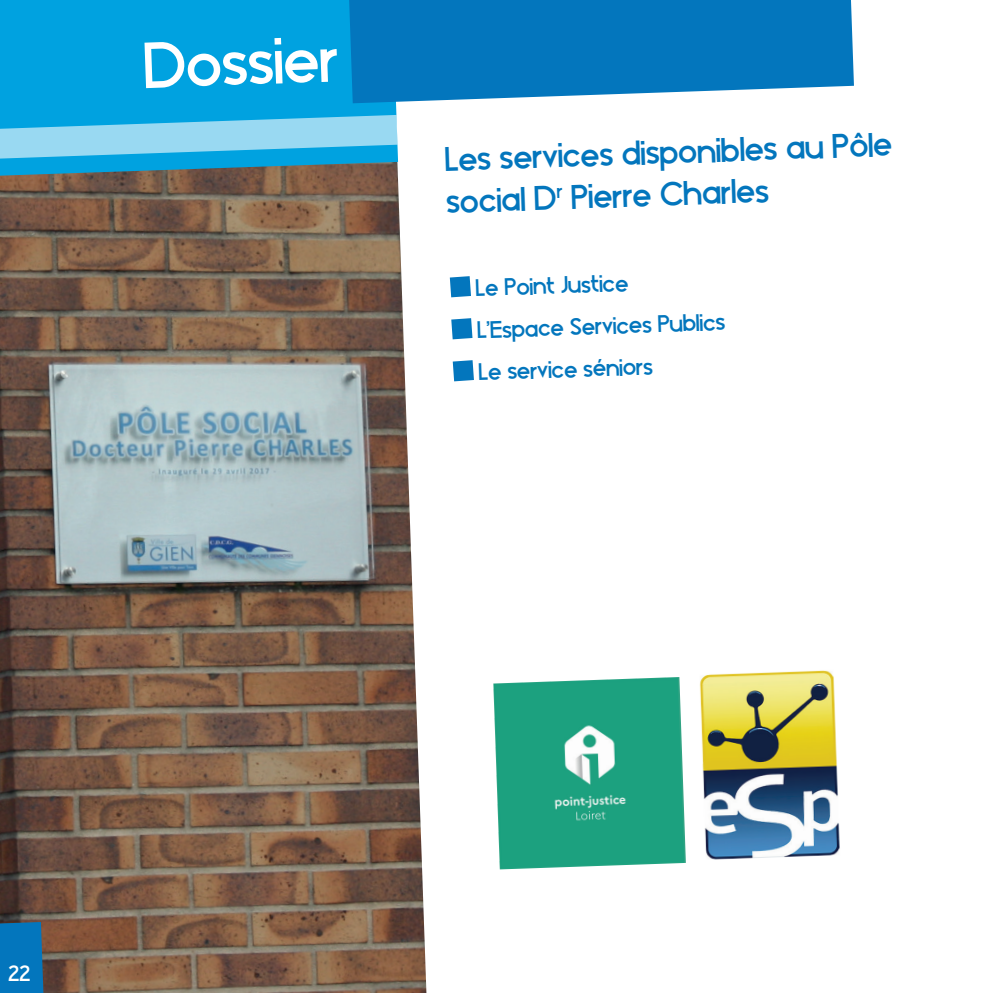
<style>
.page{position:relative;width:993px;height:993px;background:#fff}
.page>*{position:absolute;margin:0;border:0;box-sizing:border-box;transform-origin:0 0}
.t1{font:66.5px "Blissful Thinking";color:#fff}
.t2{font:35px/42px "Blissful Thinking";color:#0376bd}
.t3{font:24.5px/42px "Blissful Thinking";color:#0376bd}
.t4{font:22.75px "Blissful Thinking";color:#fff}
</style>
<div class="page">
<img style="left:0;top:161px;width:426px;height:831px">
<div style="left:0;top:0;width:398px;height:176px;background:#00a2e0"></div>
<svg style="left:349px;top:0;width:504px;height:103px;background:#1681c2"></svg>
<svg style="left:0;top:115px;width:397px;height:45px;background:#65c6eb"></svg>
<div style="left:0;top:921px;width:43px;height:71px;background:#0376bd"></div>
<svg style="left:449px;top:276px;width:22px;height:21px"></svg>
<svg style="left:451px;top:318px;width:21px;height:21px"></svg>
<svg style="left:452px;top:360px;width:22px;height:21px"></svg>
<img style="left:493px;top:677px;width:191px;height:192px">
<img style="left:684px;top:670px;width:156px;height:193px">
<h1 class="t1" style="left:144px;top:28px;width:196px;rotate:-2deg">Dossier</h1>
<h2 class="t2" style="left:445px;top:138px;width:449px;rotate:-2deg">Les services disponibles au Pôle social D<sup>r</sup> Pierre Charles</h2>
<p class="t3" style="left:475px;top:267px;width:250px;rotate:-2deg">Le Point Justice<br>L’Espace Services Publics<br>Le service séniors</p>
<p class="t4" style="left:9px;top:960px;width:24px">22</p>
</div>
